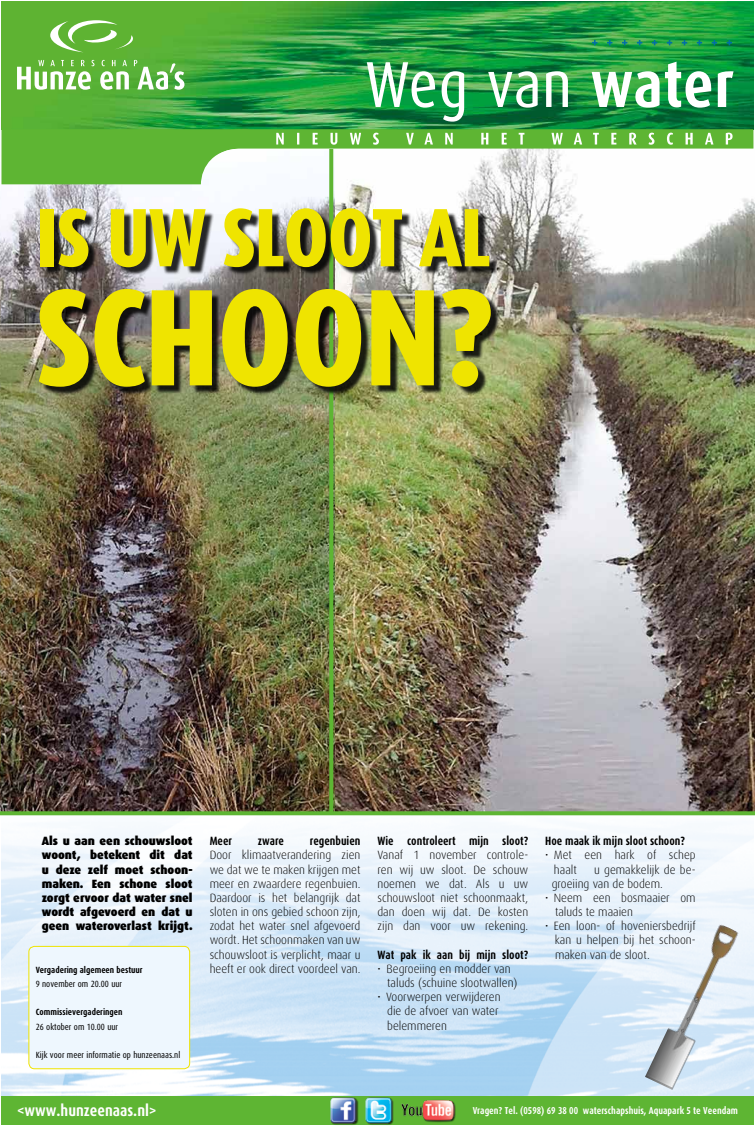
<style>
.page{position:relative;width:755px;height:1126px;background:#fff}
.page>*{position:absolute;margin:0;border:0;box-sizing:border-box;transform-origin:0 0}
.t1{font:800 138px "Dax Condensed";letter-spacing:-.02em;color:#efe400}
.t2{font:800 83px "Dax Condensed";letter-spacing:-.02em;color:#efe400}
.t3{font:700 16px "Dax Condensed";color:#fff}
.t4{font:300 12px/14.2px "Dax";color:#000;scale:.96 1}
.t5{font:900 12px/14.2px "Dax";color:#000;text-align:justify;scale:.96 1}
.t6{font:700 12px "Dax Condensed";color:#000;scale:.96 1}
.t7{font:700 10px "Dax Condensed";color:#fff}
.t8{font:9px "Dax Condensed";color:#000}
.t9{font:700 9px "Dax Condensed";color:#000}
</style>
<div class="page">
<img style="left:1px;top:815px;width:752px;height:281px">
<img style="left:334px;top:112px;width:420px;height:699px">
<img style="left:0;top:184px;width:334px;height:627px">
<svg style="left:329px;top:184px;width:4px;height:627px;background:#5fb034"></svg>
<svg style="left:0;top:811px;width:754px;height:4px;background:#5fae35"></svg>
<img style="left:1px;top:2px;width:752px;height:127px">
<svg style="left:1px;top:129px;width:752px;height:55px"></svg>
<svg style="left:276px;top:133px;width:456px;height:12px;background:#7cc35a"></svg>
<img style="left:366px;top:62px;width:367px;height:60px">
<svg style="left:17px;top:60px;width:77px;height:30px"></svg>
<svg style="left:100px;top:60px;width:84px;height:30px"></svg>
<svg style="left:50px;top:20px;width:84px;height:32px;background:#7dc25a"></svg>
<div style="left:1px;top:1096px;width:752px;height:28px;background:#5eb533"></div>
<div style="left:330px;top:1097px;width:28px;height:28px;background:#000;opacity:.75"></div>
<img style="left:330px;top:1097px;width:26px;height:26px">
<div style="left:366px;top:1097px;width:28px;height:28px;background:#000;opacity:.75"></div>
<img style="left:365px;top:1097px;width:27px;height:26px">
<img style="left:401px;top:1103px;width:21px;height:14px">
<div style="left:422px;top:1100px;width:33px;height:23px;background:#000;opacity:.75"></div>
<svg style="left:591px;top:40px;width:6px;height:5px"></svg>
<svg style="left:606px;top:40px;width:6px;height:5px"></svg>
<svg style="left:621px;top:40px;width:6px;height:5px"></svg>
<svg style="left:636px;top:40px;width:6px;height:5px"></svg>
<svg style="left:651px;top:40px;width:5px;height:5px"></svg>
<svg style="left:666px;top:40px;width:5px;height:5px"></svg>
<svg style="left:681px;top:40px;width:5px;height:5px"></svg>
<svg style="left:696px;top:40px;width:5px;height:5px"></svg>
<svg style="left:711px;top:40px;width:5px;height:5px"></svg>
<svg style="left:726px;top:40px;width:5px;height:5px"></svg>
<div style="left:29px;top:946px;width:160px;height:122px;background:#eef7fe;border-radius:6px"></div>
<div style="left:28px;top:945px;width:162px;height:124px;border:1px solid #efe400;border-radius:6px"></div>
<div style="left:42px;top:211px;width:457px;height:185px;background:#000;opacity:.85"></div>
<img style="left:644px;top:922px;width:101px;height:167px">
<h2 class="t2" style="left:36px;top:191px;width:456px">IS UW SLOOT AL</h2>
<h1 class="t1" style="left:36px;top:261px;width:460px">SCHOON?</h1>
<p class="t5" style="left:42px;top:834px;width:158px">Als u aan een schouwsloot woont, betekent dit dat u deze zelf moet schoon&shy;maken. Een schone sloot zorgt ervoor dat water snel wordt afgevoerd en dat u geen wateroverlast krijgt.</p>
<p class="t6" style="left:209px;top:834px;width:25px">Meer</p>
<p class="t6" style="left:257px;top:834px;width:29px">zware</p>
<p class="t6" style="left:310px;top:834px;width:54px">regenbuien</p>
<p class="t4" style="left:209px;top:848px;width:158px;text-align:justify">Door klimaatverandering zien we dat we te maken krijgen met meer en zwaardere regenbuien.<br>Daardoor is het belangrijk dat sloten in ons gebied schoon zijn, zodat het water snel afgevoerd wordt. Het schoonmaken van uw schouwsloot is verplicht, maar u heeft er ook direct voordeel van.</p>
<p class="t9" style="left:36px;top:964px;width:108px">Vergadering algemeen bestuur</p>
<p class="t8" style="left:36px;top:978px;width:88px">9 november om 20.00 uur</p>
<p class="t9" style="left:36px;top:1007px;width:88px">Commissievergaderingen</p>
<p class="t8" style="left:36px;top:1021px;width:84px">26 oktober om 10.00 uur</p>
<p class="t8" style="left:36px;top:1049px;width:146px">Kijk voor meer informatie op hunzeenaas.nl</p>
<p class="t6" style="left:377px;top:834px;width:158px">Wie controleert mijn sloot?</p>
<p class="t4" style="left:377px;top:848px;width:158px;text-align:justify">Vanaf 1 november controle&shy;ren wij uw sloot. De schouw noemen we dat. Als u uw schouwsloot niet schoonmaakt, dan doen wij dat. De kosten zijn dan voor uw rekening.</p>
<p class="t6" style="left:377px;top:947px;width:158px">Wat pak ik aan bij mijn sloot?</p>
<p class="t4" style="left:387px;top:961px;width:137px;text-indent:-10px">• Begroeiing en modder van taluds (schuine slootwallen)</p>
<p class="t4" style="left:387px;top:990px;width:120px;text-indent:-10px">• Voorwerpen verwijderen die de afvoer van water belemmeren</p>
<p class="t6" style="left:545px;top:834px;width:147px">Hoe maak ik mijn sloot schoon?</p>
<p class="t4" style="left:553px;top:848px;width:149px;text-indent:-9px">• Met een hark of schep haalt</p>
<p class="t4" style="left:551px;top:862px;width:151px;text-indent:42px">u gemakkelijk de be&shy;groeiing van de bodem.</p>
<p class="t4" style="left:554px;top:890px;width:148px;text-indent:-10px">• Neem een bosmaaier om taluds te maaien</p>
<p class="t4" style="left:554px;top:919px;width:148px;text-align:justify;text-indent:-10px">• Een loon- of hoveniersbedrijf kan u helpen bij het schoon&shy;maken van de sloot.</p>
<h3 class="t3" style="left:17px;top:1101px;width:141px">&lt;www.hunzeenaas.nl&gt;</h3>
<p class="t7" style="left:472px;top:1105px;width:266px">Vragen? Tel. (0598) 69 38 00 waterschapshuis, Aquapark 5 te Veendam</p>
</div>
